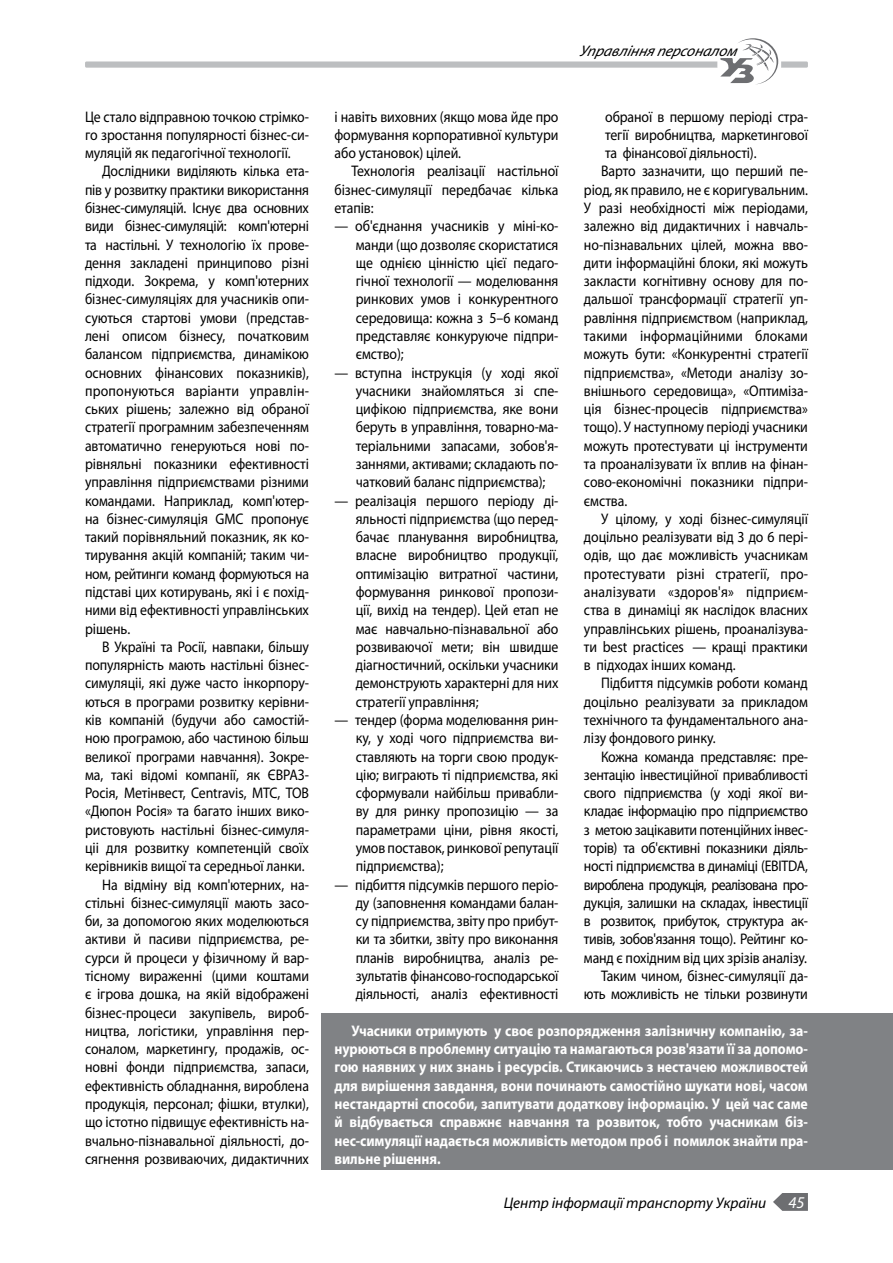
<style>
.page{position:relative;width:893px;height:1263px;background:#fff}
.page>*{position:absolute;margin:0;border:0;box-sizing:border-box;transform-origin:0 0}
.t1{font:italic 16.5px "Myriad Pro";color:#fff}
.t2{font:15.3px/18.3px "Myriad Pro";letter-spacing:-.005em;color:#000;text-align:justify;scale:.9 1}
.t3{font:700 15.3px/18.3px "Myriad Pro";letter-spacing:-.005em;color:#fff;text-align:justify;scale:.9 1}
.t4{font:15.3px "Myriad Pro";letter-spacing:-.025em;color:#000;scale:.9 1}
.t5{font:italic 15.3px "Myriad Pro";color:#000}
.t6{font:15.3px "Myriad Pro";letter-spacing:-.05em;color:#000;scale:.9 1}
</style>
<div class="page">
<div style="left:322px;top:1013px;width:571px;height:156px;background:#808285"></div>
<div style="left:85px;top:61px;width:723px;height:7px;background:#bcbec0;border-radius:2px"></div>
<div style="left:717px;top:60px;width:64px;height:9px;background:#fff;border-radius:2px"></div>
<svg style="left:720px;top:38px;width:58px;height:46px"></svg>
<svg style="left:773px;top:1193px;width:35px;height:18px"></svg>
<p class="t2" style="left:85px;top:107px;width:250px">Це стало відправною точкою стрімко&shy;го зростання популярності бізнес-си&shy;муляцій як педагогічної технології.</p>
<p class="t2" style="left:85px;top:162px;width:250px;text-indent:17px">Дослідники виділяють кілька ета&shy;пів у розвитку практики використання бізнес-симуляцій. Існує два основних види бізнес-симуляцій: комп'ютерні та настільні. У технологію їх прове&shy;дення закладені принципово різні підходи. Зокрема, у комп'ютерних бізнес-симуляціях для учасників опи&shy;суються стартові умови (представ&shy;лені описом бізнесу, початковим балансом підприємства, динамікою основних фінансових показників), пропонуються варіанти управлін&shy;ських рішень; залежно від обраної стратегії програмним забезпеченням автоматично генеруються нові по&shy;рівняльні показники ефективності управління підприємствами різними командами. Наприклад, комп'ютер&shy;на бізнес-симуляція GMC пропонує такий порівняльний показник, як ко&shy;тирування акцій компаній; таким чи&shy;ном, рейтинги команд формуються на підставі цих котирувань, які і є похід&shy;ними від ефективності управлінських рішень.</p>
<p class="t2" style="left:85px;top:637px;width:250px;text-align:right">В Україні та Росії, навпаки, більшу популярність мають настільні бізнес&shy;симуляціі, які дуже часто інкорпору&shy;ються в програми розвитку керівни&shy;ків компаній (будучи або самостій&shy;ною програмою, або частиною більш великої програми навчання). Зокре&shy;ма, такі відомі компанії, як ЄВРАЗ-Росія, Метінвест, Centravis, МТС, ТОВ «Дюпон Росія» та багато інших вико&shy;ристовують настільні бізнес-симуля&shy;ціі для розвитку компетенцій своїх керівників вищої та середньої ланки.<br>На відміну від комп'ютерних, на&shy;стільні бізнес-симуляції мають засо&shy;би, за допомогою яких моделюються активи й пасиви підприємства, ре&shy;сурси й процеси у фізичному й вар&shy;тісному вираженні (цими коштами є ігрова дошка, на якій відображені бізнес-процеси закупівель, вироб&shy;ництва, логістики, управління пер&shy;соналом, маркетингу, продажів, ос&shy;новні фонди підприємства, запаси, ефективність обладнання, вироблена продукція, персонал; фішки, втулки), що істотно підвищує ефективність на&shy;вчально-пізнавальної діяльності, до&shy;сягнення розвиваючих, дидактичних</p>
<p class="t2" style="left:334px;top:107px;width:250px">і навіть виховних (якщо мова йде про формування корпоративної культури або установок) цілей.</p>
<p class="t2" style="left:334px;top:162px;width:250px;text-indent:17px">Технологія реалізації настільної бізнес-симуляції передбачає кілька етапів:</p>
<p class="t2" style="left:356px;top:217px;width:227px;text-indent:-21px">— об'єднання учасників у міні-ко&shy;манди (що дозволяє скористатися ще однією цінністю цієї педаго&shy;гічної технології — моделювання ринкових умов і конкурентного середовища: кожна з 5–6 команд представляє конкуруюче підпри&shy;ємство);</p>
<p class="t2" style="left:356px;top:363px;width:227px;text-indent:-21px">— вступна інструкція (у ході якої учасники знайомляться зі спе&shy;цифікою підприємства, яке вони беруть в управління, товарно-ма&shy;теріальними запасами, зобов'я&shy;заннями, активами; складають по&shy;чатковий баланс підприємства);</p>
<p class="t2" style="left:356px;top:491px;width:227px;text-indent:-21px">— реалізація першого періоду ді&shy;яльності підприємства (що перед&shy;бачає планування виробництва, власне виробництво продукції, оптимізацію витратної частини, формування ринкової пропози&shy;ції, вихід на тендер). Цей етап не має навчально-пізнавальної або розвиваючої мети; він швидше діагностичний, оскільки учасники демонструють характерні для них стратегії управління;</p>
<p class="t2" style="left:356px;top:710px;width:227px;text-indent:-21px">— тендер (форма моделювання рин&shy;ку, у ході чого підприємства ви&shy;ставляють на торги свою продук&shy;цію; виграють ті підприємства, які сформували найбільш привабли&shy;ву для ринку пропозицію — за параметрами ціни, рівня якості, умов поставок, ринкової репутації підприємства);</p>
<p class="t2" style="left:356px;top:875px;width:227px;text-indent:-21px">— підбиття підсумків першого періо&shy;ду (заповнення командами балан&shy;су підприємства, звіту про прибут&shy;ки та збитки, звіту про виконання планів виробництва, аналіз ре&shy;зультатів фінансово-господарської діяльності, аналіз ефективності</p>
<p class="t5" style="left:579px;top:41px;width:164px">Управлінняперсоналом</p>
<p class="t2" style="left:605px;top:107px;width:227px">обраної в першому періоді стра-</p>
<p class="t2" style="left:605px;top:125px;width:227px">тегії виробництва, маркетингової</p>
<p class="t2" style="left:605px;top:144px;width:170px">та фінансової діяльності).</p>
<p class="t2" style="left:601px;top:162px;width:231px">Варто зазначити, що перший пе-</p>
<p class="t2" style="left:584px;top:180px;width:250px">ріод, як правило, не є коригувальним.</p>
<p class="t2" style="left:584px;top:199px;width:250px">У разі необхідності між періодами,</p>
<p class="t2" style="left:584px;top:217px;width:250px">залежно від дидактичних і навчаль-</p>
<p class="t2" style="left:584px;top:235px;width:250px">но-пізнавальних цілей, можна вво-</p>
<p class="t2" style="left:584px;top:253px;width:250px">дити інформаційні блоки, які можуть</p>
<p class="t2" style="left:584px;top:272px;width:250px">закласти когнітивну основу для по-</p>
<p class="t2" style="left:584px;top:290px;width:250px">дальшої трансформації стратегії уп-</p>
<p class="t2" style="left:584px;top:308px;width:250px">равління підприємством (наприклад,</p>
<p class="t2" style="left:584px;top:326px;width:250px">такими інформаційними блоками</p>
<p class="t2" style="left:584px;top:345px;width:250px">можуть бути: «Конкурентні стратегії</p>
<p class="t2" style="left:584px;top:363px;width:250px">підприємства», «Методи аналізу зо-</p>
<p class="t2" style="left:584px;top:381px;width:250px">внішнього середовища», «Оптиміза-</p>
<p class="t2" style="left:584px;top:400px;width:250px">ція бізнес-процесів підприємства»</p>
<p class="t2" style="left:584px;top:418px;width:250px">тощо). У наступному періоді учасники</p>
<p class="t2" style="left:584px;top:436px;width:250px">можуть протестувати ці інструменти</p>
<p class="t2" style="left:584px;top:454px;width:250px">та проаналізувати їх вплив на фінан-</p>
<p class="t2" style="left:584px;top:473px;width:250px">сово-економічні показники підпри-</p>
<p class="t2" style="left:584px;top:491px;width:50px">ємства.</p>
<p class="t2" style="left:601px;top:509px;width:231px">У цілому, у ході бізнес-симуляції</p>
<p class="t2" style="left:584px;top:528px;width:250px">доцільно реалізувати від 3 до 6 пері-</p>
<p class="t2" style="left:584px;top:546px;width:250px">одів, що дає можливість учасникам</p>
<p class="t2" style="left:584px;top:564px;width:250px">протестувати різні стратегії, про-</p>
<p class="t2" style="left:584px;top:582px;width:250px">аналізувати «здоров'я» підприєм-</p>
<p class="t2" style="left:584px;top:601px;width:250px">ства в динаміці як наслідок власних</p>
<p class="t2" style="left:584px;top:619px;width:250px">управлінських рішень, проаналізува-</p>
<p class="t2" style="left:584px;top:637px;width:250px">ти best practices — кращі практики</p>
<p class="t2" style="left:584px;top:656px;width:170px">в підходах інших команд.</p>
<p class="t2" style="left:601px;top:674px;width:231px">Підбиття підсумків роботи команд</p>
<p class="t2" style="left:584px;top:692px;width:250px">доцільно реалізувати за прикладом</p>
<p class="t2" style="left:584px;top:710px;width:250px">технічного та фундаментального ана-</p>
<p class="t2" style="left:584px;top:729px;width:148px">лізу фондового ринку.</p>
<p class="t2" style="left:601px;top:747px;width:231px">Кожна команда представляє: пре-</p>
<p class="t2" style="left:584px;top:765px;width:250px">зентацію інвестиційної привабливості</p>
<p class="t2" style="left:584px;top:784px;width:250px">свого підприємства (у ході якої ви-</p>
<p class="t2" style="left:584px;top:802px;width:250px">кладає інформацію про підприємство</p>
<p class="t2" style="left:584px;top:820px;width:250px">з метою зацікавити потенційних інвес-</p>
<p class="t2" style="left:584px;top:838px;width:250px">торів) та об'єктивні показники діяль-</p>
<p class="t2" style="left:584px;top:857px;width:250px">ності підприємства в динаміці (EBITDA,</p>
<p class="t6" style="left:584px;top:875px;width:250px">вироблена продукція, реалізована про-</p>
<p class="t4" style="left:584px;top:893px;width:250px">дукція, залишки на складах, інвестиції</p>
<p class="t4" style="left:584px;top:912px;width:250px">в розвиток, прибуток, структура ак-</p>
<p class="t4" style="left:584px;top:930px;width:250px">тивів, зобов'язання тощо). Рейтинг ко-</p>
<p class="t2" style="left:584px;top:948px;width:249px">манд є похідним від цих зрізів аналізу.</p>
<p class="t2" style="left:601px;top:966px;width:231px">Таким чином, бізнес-симуляції да-</p>
<p class="t2" style="left:584px;top:985px;width:250px">ють можливість не тільки розвинути</p>
<p class="t3" style="left:334px;top:1021px;width:527px;text-indent:17px">Учасники отримують у своє розпорядження залізничну компанію, за&shy;нурюються в проблемну ситуацію та намагаються розв'язати її за допомо&shy;гою наявних у них знань і ресурсів. Стикаючись з нестачею можливостей для вирішення завдання, вони починають самостійно шукати нові, часом нестандартні способи, запитувати додаткову інформацію. У цей час саме й відбувається справжнє навчання та розвиток, тобто учасникам біз&shy;нес-симуляції надається можливість методом проб і помилок знайти пра&shy;вильне рішення.</p>
<p class="t5" style="left:504px;top:1193px;width:264px">Центр інформації транспорту України</p>
<p class="t1" style="left:788px;top:1192px;width:18px">45</p>
</div>
